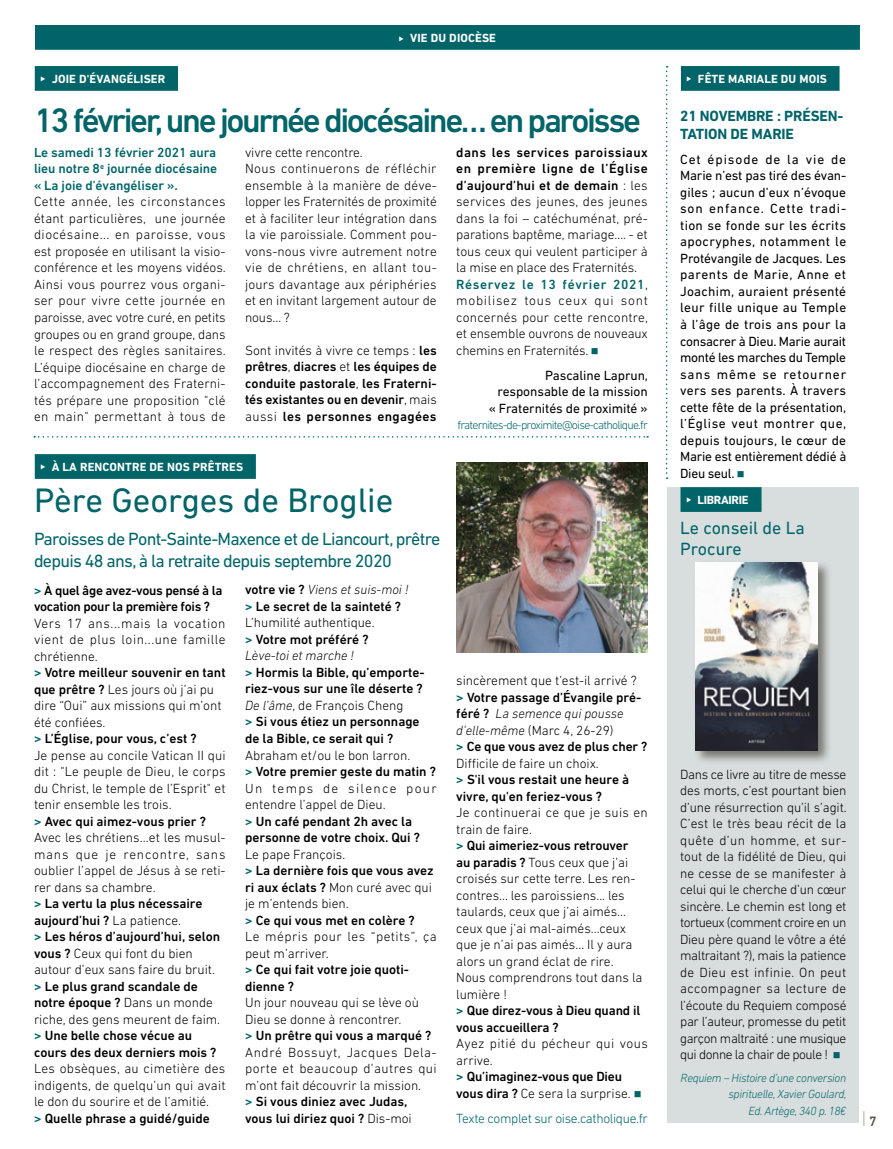
<style>
.page{position:relative;width:893px;height:1149px;background:#fff}
.page>*{position:absolute;margin:0;border:0;box-sizing:border-box;transform-origin:0 0}
.t1{font:500 34.5px "DIN Next LT Pro";letter-spacing:-.07em;color:#006468}
.t2{font:34.5px "DIN Next LT Pro";color:#006468}
.t3{font:18px/21.6px "DIN Next LT Pro";letter-spacing:-.04em;color:#006468}
.t4{font:18px/21.6px "DIN Next LT Pro";color:#006468}
.t5{font:700 15px/18px "DIN Next LT Pro";letter-spacing:-.01em;color:#006468}
.t6{font:500 13.8px "DIN Next LT Pro";color:#555149}
.t7{font:300 13.5px/16.5px "DIN Next LT Pro";color:#000}
.t8{font:500 13.5px/16.5px "DIN Next LT Pro";color:#000}
.t9{font:13.5px/16.5px "DIN Next LT Pro";letter-spacing:-.005em;color:#000;text-align:right}
.t10{font:500 13.5px/16.5px "DIN Next LT Pro";letter-spacing:-.005em;color:#006468;text-align:justify}
.t11{font:500 13.5px/16.5px "DIN Next LT Pro";letter-spacing:-.02em;color:#000}
.t12{font:300 13.5px "DIN Next LT Pro";letter-spacing:-.025em;color:#006468}
.t13{font:italic 300 12px/16.5px "DIN Next LT Pro";letter-spacing:-.03em;color:#006468;text-align:right}
.t14{font:700 12px "DIN Next LT Pro";letter-spacing:.01em;color:#fff}
.t15{font:300 12px "DIN Next LT Pro";letter-spacing:-.065em;color:#006468}
.t16{font:700 12px "DIN Next LT Pro";letter-spacing:-.025em;color:#fff}
.s1{font-weight:500}
.s2{font-weight:500;color:#006468}
.s3{color:#006468}
.s4{font-weight:300}
.s5{font-weight:300;font-style:italic}
</style>
<div class="page">
<svg style="left:863px;top:1111px;width:1px;height:14px"></svg>
<div style="left:667px;top:487px;width:192px;height:635px;background:#d8dede"></div>
<div style="left:680px;top:487px;width:81px;height:24px;background:#006468"></div>
<div style="left:35px;top:66px;width:143px;height:25px;background:#006468"></div>
<div style="left:35px;top:454px;width:221px;height:24px;background:#006468"></div>
<svg style="left:34px;top:436px;width:614px;height:1px"></svg>
<img style="left:456px;top:462px;width:192px;height:190px">
<div style="left:681px;top:66px;width:158px;height:25px;background:#006468"></div>
<div style="left:693px;top:559px;width:140px;height:205px;background:#555149;opacity:.75"></div>
<img style="left:696px;top:562px;width:122px;height:188px">
<svg style="left:666px;top:66px;width:2px;height:412px"></svg>
<div style="left:35px;top:25px;width:825px;height:25px;background:#006468"></div>
<p class="t14" style="left:410px;top:31px;width:87px">VIE DU DIOCÈSE</p>
<p class="t14" style="left:52px;top:71px;width:115px">JOIE D'ÉVANGÉLISER</p>
<h1 class="t1" style="left:34px;top:100px;width:609px">13 février, une journée diocésaine… en paroisse</h1>
<p class="t10" style="left:34px;top:144px;width:185px">Le samedi 13 février 2021 aura lieu notre 8<sup>e</sup> journée diocésaine « La joie d’évangéliser ».</p>
<p class="t7" style="left:34px;top:193px;width:193px;text-align:justify">Cette année, les circonstances étant particulières, une journée diocésaine... en paroisse, vous est proposée en utilisant la visio&shy;conférence et les moyens vidéos.<br>Ainsi vous pourrez vous organi&shy;ser pour vivre cette journée en paroisse, avec votre curé, en petits groupes ou en grand groupe, dans le respect des règles sanitaires.<br>L’équipe diocésaine en charge de l’accompagnement des Fraterni&shy;tés prépare une proposition "clé en main" permettant à tous de</p>
<p class="t7" style="left:456px;top:144px;width:193px"><span class="s1">dans les services paroissiaux en première ligne de l’Église d’aujourd’hui et de demain</span> : les services des jeunes, des jeunes dans la foi – catéchuménat, pré&shy;parations baptême, mariage…. - et tous ceux qui veulent participer à la mise en place des Fraternités.<br><span class="s2">Réservez le 13 février 2021</span>, mobilisez tous ceux qui sont concernés pour cette rencontre, et ensemble ouvrons de nouveaux chemins en Fraternités. <span class="s3">■</span></p>
<p class="t9" style="left:489px;top:366px;width:161px">Pascaline Laprun, responsable de la mission « Fraternités de proximité »</p>
<p class="t15" style="left:458px;top:418px;width:192px">fraternites-de-proximite@oise-catholique.fr</p>
<p class="t7" style="left:245px;top:144px;width:193px">vivre cette rencontre.<br>Nous continuerons de réfléchir ensemble à la manière de déve&shy;lopper les Fraternités de proximité et à faciliter leur intégration dans la vie paroissiale. Comment pou&shy;vons-nous vivre autrement notre vie de chrétiens, en allant tou&shy;jours davantage aux périphéries et en invitant largement autour de nous… ?</p>
<p class="t8" style="left:245px;top:342px;width:193px;text-align:justify"><span class="s4">Sont invités à vivre ce temps :</span> les prêtres<span class="s4">,</span> diacres <span class="s4">et</span> les équipes de conduite pastorale<span class="s4">,</span> les Fraterni&shy;tés existantes ou en devenir<span class="s4">, mais aussi</span> les personnes engagées</p>
<p class="t14" style="left:52px;top:459px;width:193px">À LA RENCONTRE DE NOS PRÊTRES</p>
<h1 class="t2" style="left:34px;top:480px;width:361px">Père Georges de Broglie</h1>
<h2 class="t3" style="left:34px;top:527px;width:408px">Paroisses de Pont-Sainte-Maxence et de Liancourt, prêtre depuis 48 ans, à la retraite depuis septembre 2020</h2>
<p class="t11" style="left:34px;top:581px;width:190px"><span class="s3">&gt;</span> À quel âge avez-vous pensé à la vocation pour la première fois ?</p>
<p class="t7" style="left:34px;top:614px;width:193px">Vers 17 ans...mais la vocation vient de plus loin...une famille chrétienne.<br><span class="s2">&gt;</span> <span class="s1">Votre meilleur souvenir en tant que prêtre ?</span> Les jours où j’ai pu dire “Oui” aux missions qui m’ont été confiées.<br><span class="s2">&gt;</span> <span class="s1">L’Église, pour vous, c’est ?<br></span>Je pense au concile Vatican II qui dit : "Le peuple de Dieu, le corps du Christ, le temple de l’Esprit" et tenir ensemble les trois.<br><span class="s2">&gt;</span> <span class="s1">Avec qui aimez-vous prier ?<br></span>Avec les chrétiens...et les musul&shy;mans que je rencontre, sans oublier l’appel de Jésus à se reti&shy;rer dans sa chambre.<br><span class="s2">&gt;</span> <span class="s1">La vertu la plus nécessaire aujourd’hui ?</span> La patience.<br><span class="s2">&gt;</span> <span class="s1">Les héros d’aujourd’hui, selon vous ?</span> Ceux qui font du bien autour d’eux sans faire du bruit. <span class="s2">&gt;</span> <span class="s1">Le plus grand scandale de notre époque ?</span> Dans un monde riche, des gens meurent de faim. <span class="s2">&gt;</span> <span class="s1">Une belle chose vécue au cours des deux derniers mois ?</span></p>
<p class="t7" style="left:34px;top:1059px;width:193px">Les obsèques, au cimetière des indigents, de quelqu’un qui avait le don du sourire et de l’amitié.<br><span class="s2">&gt;</span> <span class="s1">Quelle phrase a guidé/guide</span></p>
<p class="t8" style="left:245px;top:581px;width:181px">votre vie ? <span class="s5">Viens et suis-moi !<br></span><span class="s3">&gt;</span> Le secret de la sainteté ?<br><span class="s4">L’humilité authentique.<br></span><span class="s3">&gt;</span> Votre mot préféré ?<br><span class="s5">Lève-toi et marche !<br></span><span class="s3">&gt;</span> Hormis la Bible, qu’emporte&shy;riez-vous sur une île déserte ?<br><span class="s5">De l’âme</span><span class="s4">, de François Cheng<br></span><span class="s3">&gt;</span> Si vous étiez un personnage de la Bible, ce serait qui ?</p>
<p class="t8" style="left:245px;top:746px;width:193px"><span class="s4">Abraham et/ou le bon larron.<br></span><span class="s3">&gt;</span> Votre premier geste du matin ?<br><span class="s4">Un temps de silence pour entendre l’appel de Dieu.<br></span><span class="s3">&gt;</span> Un café pendant 2h avec la personne de votre choix. Qui ?</p>
<p class="t8" style="left:245px;top:845px;width:193px"><span class="s4">Le pape François.<br></span><span class="s3">&gt;</span> La dernière fois que vous avez ri aux éclats ? <span class="s4">Mon curé avec qui je m’entends bien.<br></span><span class="s3">&gt;</span> Ce qui vous met en colère ?<br><span class="s4">Le mépris pour les “petits”, ça peut m’arriver.<br></span><span class="s3">&gt;</span> Ce qui fait votre joie quoti&shy;dienne ?</p>
<p class="t7" style="left:245px;top:993px;width:193px">Un jour nouveau qui se lève où<br>Dieu se donne à rencontrer.<br><span class="s2">&gt;</span> <span class="s1">Un prêtre qui vous a marqué ?<br></span>André Bossuyt, Jacques Dela&shy;porte et beaucoup d’autres qui m’ont fait découvrir la mission.<br><span class="s2">&gt;</span> <span class="s1">Si vous diniez avec Judas, vous lui diriez quoi ?</span> Dis-moi</p>
<p class="t8" style="left:456px;top:672px;width:193px"><span class="s4">sincèrement que t'est-il arrivé ? </span><span class="s3">&gt;</span> Votre passage d’Évangile pré&shy;féré ? <span class="s5">La semence qui pousse d’elle-même</span> <span class="s4">(Marc 4, 26-29)<br></span><span class="s3">&gt;</span> Ce que vous avez de plus cher ?<br><span class="s4">Difficile de faire un choix.<br></span><span class="s3">&gt;</span> S'il vous restait une heure à vivre, qu'en feriez-vous ?</p>
<p class="t7" style="left:456px;top:804px;width:193px">Je continuerai ce que je suis en train de faire.<br><span class="s2">&gt;</span> <span class="s1">Qui aimeriez-vous retrouver<br>au paradis ?</span> Tous ceux que j’ai croisés sur cette terre. Les ren&shy;contres... les paroissiens... les taulards, ceux que j’ai aimés... ceux que j’ai mal-aimés...ceux que je n’ai pas aimés… Il y aura alors un grand éclat de rire.<br>Nous comprendrons tout dans la lumière !<br><span class="s2">&gt;</span> <span class="s1">Que direz-vous à Dieu quand il vous accueillera ?</span></p>
<p class="t7" style="left:456px;top:1035px;width:193px">Ayez pitié du pécheur qui vous arrive.<br><span class="s2">&gt;</span> <span class="s1">Qu’imaginez-vous que Dieu vous dira ?</span> Ce sera la surprise. <span class="s3">■</span></p>
<p class="t12" style="left:456px;top:1110px;width:193px">Texte complet sur oise.catholique.fr</p>
<p class="t14" style="left:698px;top:71px;width:130px">FÊTE MARIALE DU MOIS</p>
<p class="t5" style="left:680px;top:107px;width:165px">21 NOVEMBRE : PRÉSEN-<br>TATION DE MARIE</p>
<p class="t9" style="left:680px;top:151px;width:168px;text-align:justify">Cet épisode de la vie de Marie n’est pas tiré des évan&shy;giles ; aucun d’eux n’évoque son enfance. Cette tradi&shy;tion se fonde sur les écrits apocryphes, notamment le Protévangile de Jacques. Les parents de Marie, Anne et Joachim, auraient présenté leur fille unique au Temple à l’âge de trois ans pour la consacrer à Dieu. Marie aurait monté les marches du Temple sans même se retourner vers ses parents. À travers cette fête de la présentation, l’Église veut montrer que, depuis toujours, le cœur de Marie est entièrement dédié à Dieu seul. <span class="s3">■</span></p>
<p class="t16" style="left:697px;top:492px;width:52px">LIBRAIRIE</p>
<h2 class="t4" style="left:680px;top:516px;width:126px">Le conseil de La<br>Procure</h2>
<p class="t7" style="left:680px;top:765px;width:168px;text-align:justify">Dans ce livre au titre de messe des morts, c’est pourtant bien d’une résurrection qu’il s’agit.<br>C’est le très beau récit de la quête d’un homme, et sur&shy;tout de la fidélité de Dieu, qui ne cesse de se manifester à celui qui le cherche d’un cœur sincère. Le chemin est long et tortueux (comment croire en un Dieu père quand le vôtre a été maltraitant ?), mais la patience de Dieu est infinie. On peut accompagner sa lecture de l’écoute du Requiem composé par l’auteur, promesse du petit garçon maltraité : une musique qui donne la chair de poule ! <span class="s3">■</span></p>
<p class="t13" style="left:681px;top:1068px;width:168px">Requiem – Histoire d’une conversion spirituelle, Xavier Goulard,<br>Ed. Artège, 340 p. 18€</p>
<p class="t6" style="left:869px;top:1112px;width:9px">7</p>
</div>
